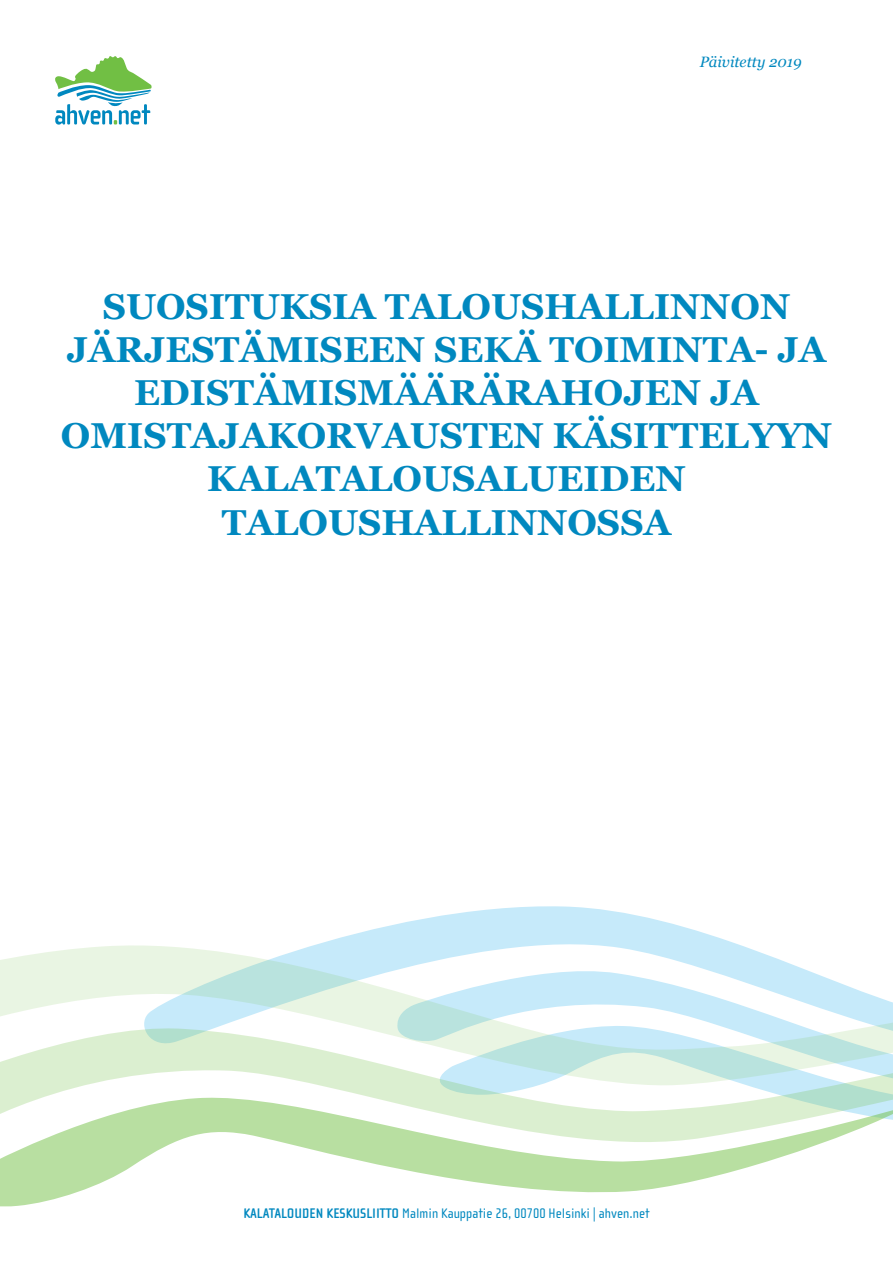
<style>
.page{position:relative;width:893px;height:1263px;background:#fff}
.page>*{position:absolute;margin:0;border:0;box-sizing:border-box;transform-origin:0 0}
.t1{font:700 36px/43.2px "Georgia";color:#0088bf;text-align:center}
.t2{font:italic 15px "Georgia";color:#0088bf}
.t3{font:14.25px "Cholla Sans OT";color:#0088bf}
.s1{font-weight:700}
</style>
<div class="page">
<svg style="left:55px;top:56px;width:97px;height:69px"></svg>
<svg style="left:347px;top:906px;width:366px;height:30px;fill:#c6eafa"></svg>
<svg style="left:0;top:936px;width:882px;height:63px"></svg>
<svg style="left:0;top:1162px;width:765px;height:45px"></svg>
<svg style="left:0;top:999px;width:893px;height:163px"></svg>
<p class="t2" style="left:700px;top:53px;width:103px">Päivitetty 2019</p>
<p class="t1" style="left:61px;top:285px;width:772px">SUOSITUKSIA TALOUSHALLINNON<br>JÄRJESTÄMISEEN SEKÄ TOIMINTA- JA<br>EDISTÄMISMÄÄRÄRAHOJEN JA<br>OMISTAJAKORVAUSTEN KÄSITTELYYN<br>KALATALOUSALUEIDEN<br>TALOUSHALLINNOSSA</p>
<p class="t3" style="left:243px;top:1206px;width:408px"><span class="s1">KALATALOUDEN KESKUSLIITTO</span> Malmin Kauppatie 26, 00700 Helsinki | ahven.net</p>
</div>
